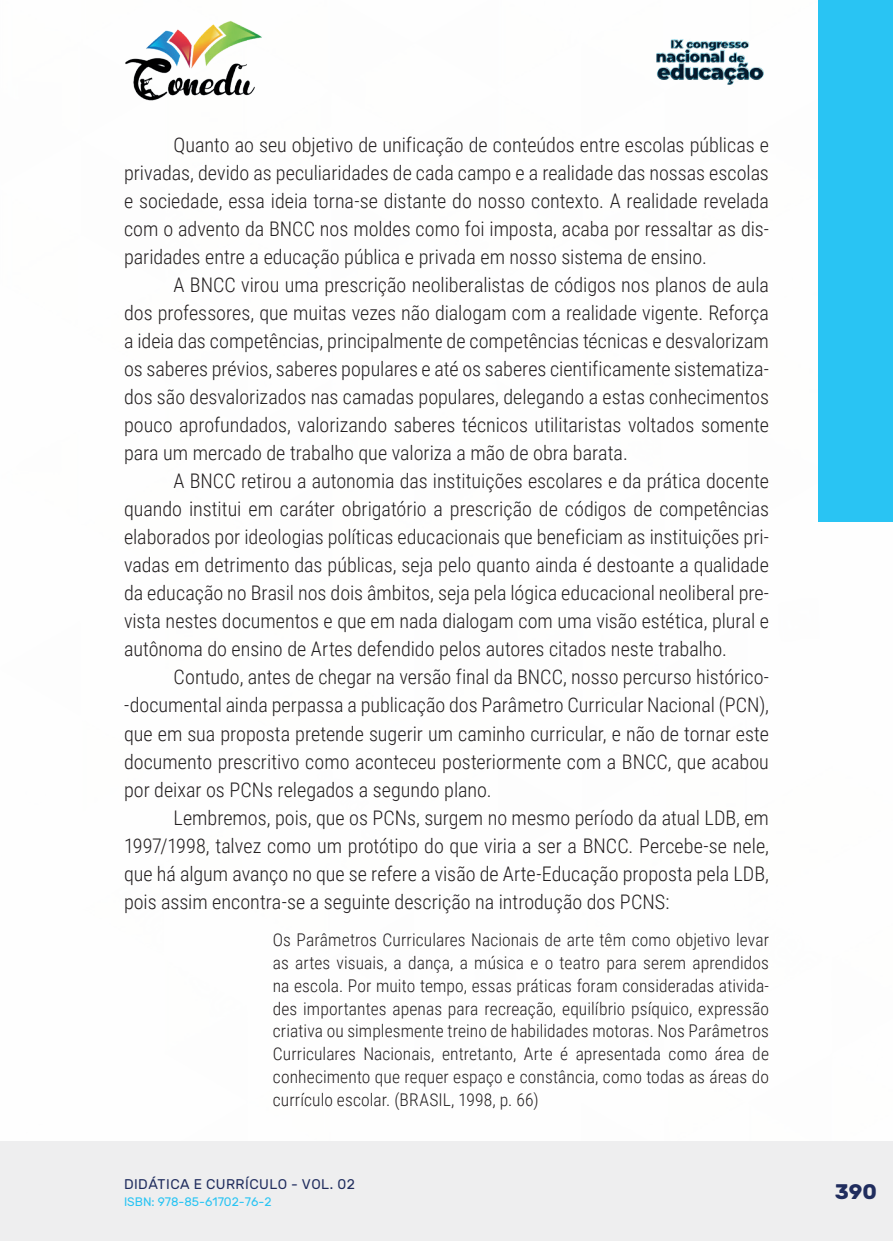
<style>
.page{position:relative;width:893px;height:1241px;background:#fff}
.page>*{position:absolute;margin:0;border:0;box-sizing:border-box;transform-origin:0 0}
.t1{font:700 21px "Rubik";color:#202d5e}
._9_CORPO{font:300 20.12px/28px "Roboto Condensed";color:#231f20;text-align:justify}
._16_CITACAO{font:300 17.5px/22.8px "Roboto Condensed";letter-spacing:.005em;color:#231f20;text-align:justify}
.t2{font:14px "Rubik";letter-spacing:.035em;color:#202d5e}
.t3{font:12.25px "Rubik";color:#29c4f3}
</style>
<div class="page">
<div style="left:0;top:1141px;width:893px;height:99px;background:#eeeeef"></div>
<div style="left:819px;top:0;width:74px;height:521px;background:#29c4f3"></div>
<img style="left:125px;top:20px;width:137px;height:81px">
<img style="left:656px;top:39px;width:108px;height:46px">
<p class="_9_CORPO" style="left:124px;top:130px;width:646px;text-indent:50px">Quanto ao seu objetivo de unificação de conteúdos entre escolas públicas e privadas, devido as peculiaridades de cada campo e a realidade das nossas escolas e sociedade, essa ideia torna-se distante do nosso contexto. A realidade revelada com o advento da BNCC nos moldes como foi imposta, acaba por ressaltar as dis&shy;paridades entre a educação pública e privada em nosso sistema de ensino.</p>
<p class="_9_CORPO" style="left:124px;top:270px;width:646px;text-indent:50px">A BNCC virou uma prescrição neoliberalistas de códigos nos planos de aula dos professores, que muitas vezes não dialogam com a realidade vigente. Reforça a ideia das competências, principalmente de competências técnicas e desvalorizam os saberes prévios, saberes populares e até os saberes cientificamente sistematiza&shy;dos são desvalorizados nas camadas populares, delegando a estas conhecimentos pouco aprofundados, valorizando saberes técnicos utilitaristas voltados somente para um mercado de trabalho que valoriza a mão de obra barata.</p>
<p class="_9_CORPO" style="left:124px;top:466px;width:646px;text-indent:50px">A BNCC retirou a autonomia das instituições escolares e da prática docente quando institui em caráter obrigatório a prescrição de códigos de competências elaborados por ideologias políticas educacionais que beneficiam as instituições pri&shy;vadas em detrimento das públicas, seja pelo quanto ainda é destoante a qualidade da educação no Brasil nos dois âmbitos, seja pela lógica educacional neoliberal pre&shy;vista nestes documentos e que em nada dialogam com uma visão estética, plural e autônoma do ensino de Artes defendido pelos autores citados neste trabalho.</p>
<p class="_9_CORPO" style="left:124px;top:662px;width:646px;text-indent:50px">Contudo, antes de chegar na versão final da BNCC, nosso percurso histórico--documental ainda perpassa a publicação dos Parâmetro Curricular Nacional (PCN), que em sua proposta pretende sugerir um caminho curricular, e não de tornar este documento prescritivo como aconteceu posteriormente com a BNCC, que acabou por deixar os PCNs relegados a segundo plano.</p>
<p class="_9_CORPO" style="left:124px;top:802px;width:646px;text-indent:50px">Lembremos, pois, que os PCNs, surgem no mesmo período da atual LDB, em 1997/1998, talvez como um protótipo do que viria a ser a BNCC. Percebe-se nele, que há algum avanço no que se refere a visão de Arte-Educação proposta pela LDB, pois assim encontra-se a seguinte descrição na introdução dos PCNS:</p>
<p class="_16_CITACAO" style="left:273px;top:927px;width:498px">Os Parâmetros Curriculares Nacionais de arte têm como objetivo levar as artes visuais, a dança, a música e o teatro para serem aprendidos na escola. Por muito tempo, essas práticas foram consideradas ativida&shy;des importantes apenas para recreação, equilíbrio psíquico, expressão criativa ou simplesmente treino de habilidades motoras. Nos Parâmetros Curriculares Nacionais, entretanto, Arte é apresentada como área de conhecimento que requer espaço e constância, como todas as áreas do currículo escolar. (BRASIL, 1998, p. 66)</p>
<p class="t2" style="left:124px;top:1175px;width:232px">DIDÁTICA E CURRÍCULO - VOL. 02</p>
<p class="t3" style="left:124px;top:1194px;width:149px">ISBN: 978-85-61702-76-2</p>
<p class="t1" style="left:835px;top:1179px;width:44px">390</p>
</div>
